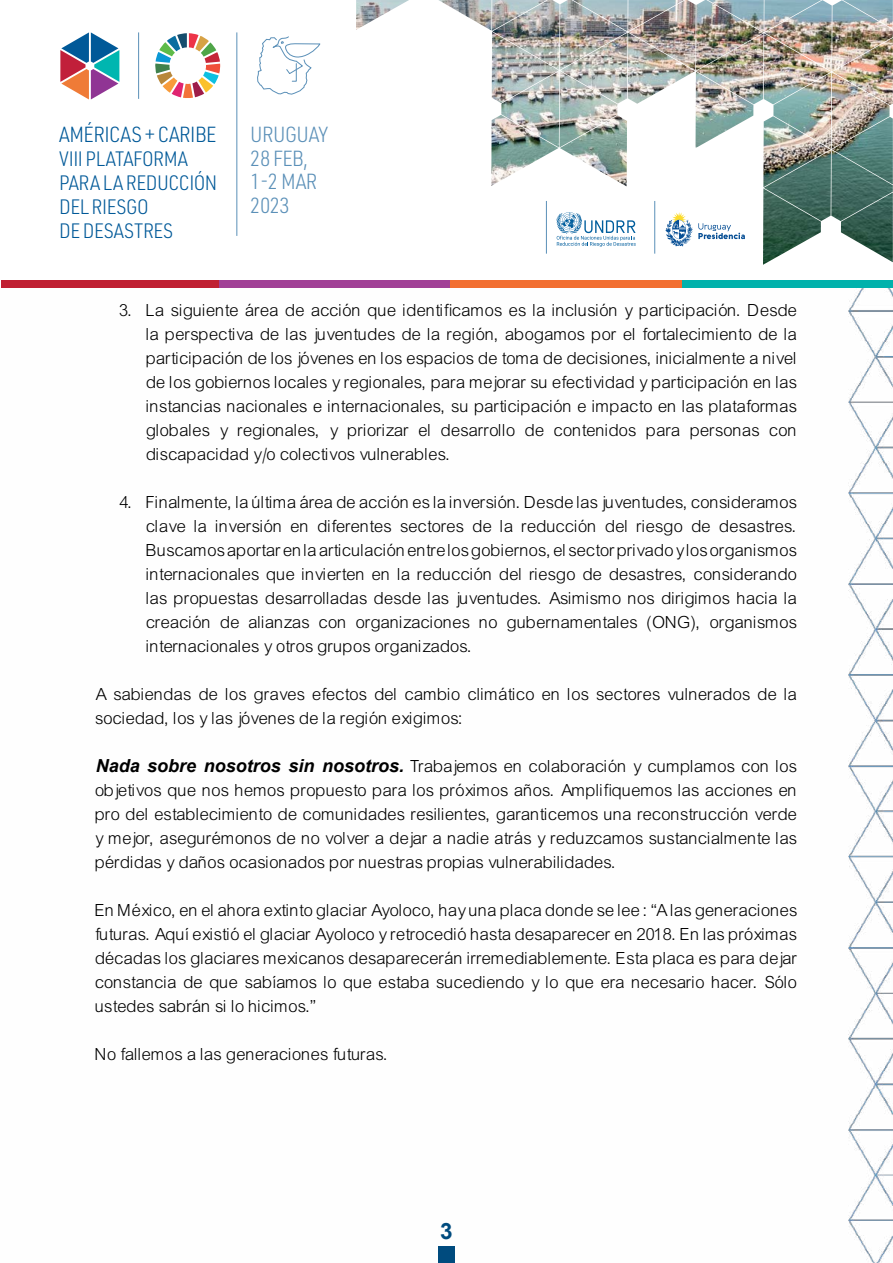
<style>
.page{position:relative;width:893px;height:1263px;background:#fff}
.page>*{position:absolute;margin:0;border:0;box-sizing:border-box;transform-origin:0 0}
.t1{font:700 22.5px "Arial";color:#004b7e}
.t2{font:300 21.45px/23.4px "URWDIN Semi Cond";letter-spacing:-.025em;color:#5b90b8}
.t3{font:300 21.45px "URWDIN Semi Cond";letter-spacing:-.025em;color:#005998}
.t4{font:300 20.4px/24px "URWDIN Semi Cond";letter-spacing:-.025em;color:#005998}
.t5{font:18px/24px "Arial Lgt";color:#000;text-align:justify}
.s1{font-family:"Arial";font-weight:700;font-style:italic}
</style>
<div class="page">
<img style="left:1px;top:281px;width:890px;height:982px">
<img style="left:891px;top:287px;width:2px;height:955px">
<div style="left:438px;top:1246px;width:17px;height:17px;background:#004b7e"></div>
<img style="left:356px;top:0;width:537px;height:265px">
<hr style="left:237px;top:32px;width:1px;height:204px;background:#5b90b8">
<hr style="left:138px;top:32px;width:1px;height:67px;background:#5b90b8">
<svg style="left:155px;top:33px;width:65px;height:65px"></svg>
<svg style="left:60px;top:32px;width:59px;height:67px"></svg>
<svg style="left:257px;top:36px;width:64px;height:59px"></svg>
<svg style="left:556px;top:212px;width:80px;height:35px"></svg>
<hr style="left:654px;top:201px;width:1px;height:53px;background:#5b90b8">
<hr style="left:546px;top:201px;width:1px;height:53px;background:#5b90b8">
<svg style="left:665px;top:212px;width:80px;height:35px"></svg>
<div style="left:2px;top:280px;width:218px;height:7px;background:#c02032"></div>
<div style="left:220px;top:280px;width:231px;height:7px;background:#a14096"></div>
<div style="left:451px;top:280px;width:231px;height:7px;background:#f26f31"></div>
<div style="left:682px;top:280px;width:211px;height:7px;background:#00b2ac"></div>
<p class="t3" style="left:59px;top:121px;width:159px">AMÉRICAS + CARIBE</p>
<p class="t4" style="left:59px;top:146px;width:160px">VIII PLATAFORMA<br>PARA LA REDUCCIÓN<br>DEL RIESGO<br>DE DESASTRES</p>
<p class="t2" style="left:250px;top:122px;width:79px">URUGUAY<br>28 FEB,<br>1-2 MAR<br>2023</p>
<p class="t5" style="left:147px;top:298px;width:653px;text-indent:-27px">3. La siguiente área de acción que identificamos es la inclusión y participación. Desde la perspectiva de las juventudes de la región, abogamos por el fortalecimiento de la participación de los jóvenes en los espacios de toma de decisiones, inicialmente a nivel de los gobiernos locales y regionales, para mejorar su efectividad y participación en las instancias nacionales e internacionales, su participación e impacto en las plataformas globales y regionales, y priorizar el desarrollo de contenidos para personas con discapacidad y/o colectivos vulnerables.</p>
<p class="t5" style="left:147px;top:490px;width:653px;text-indent:-27px">4. Finalmente, la última área de acción es la inversión. Desde las juventudes, consideramos clave la inversión en diferentes sectores de la reducción del riesgo de desastres.<br>Buscamos aportar en la articulación entre los gobiernos, el sector privado y los organismos internacionales que invierten en la reducción del riesgo de desastres, considerando las propuestas desarrolladas desde las juventudes. Asimismo nos dirigimos hacia la creación de alianzas con organizaciones no gubernamentales (ONG), organismos internacionales y otros grupos organizados.</p>
<p class="t5" style="left:96px;top:682px;width:704px">A sabiendas de los graves efectos del cambio climático en los sectores vulnerados de la sociedad, los y las jóvenes de la región exigimos:</p>
<p class="t5" style="left:96px;top:754px;width:704px"><span class="s1">Nada sobre nosotros sin nosotros.</span> Trabajemos en colaboración y cumplamos con los objetivos que nos hemos propuesto para los próximos años. Amplifiquemos las acciones en pro del establecimiento de comunidades resilientes, garanticemos una reconstrucción verde y mejor, asegurémonos de no volver a dejar a nadie atrás y reduzcamos sustancialmente las pérdidas y daños ocasionados por nuestras propias vulnerabilidades.</p>
<p class="t5" style="left:96px;top:898px;width:704px">En México, en el ahora extinto glaciar Ayoloco, hay una placa donde se lee : “A las generaciones futuras. Aquí existió el glaciar Ayoloco y retrocedió hasta desaparecer en 2018. En las próximas décadas los glaciares mexicanos desaparecerán irremediablemente. Esta placa es para dejar constancia de que sabíamos lo que estaba sucediendo y lo que era necesario hacer. Sólo ustedes sabrán si lo hicimos.”</p>
<p class="t5" style="left:96px;top:1042px;width:295px">No fallemos a las generaciones futuras.</p>
<p class="t1" style="left:440px;top:1216px;width:14px">3</p>
</div>
